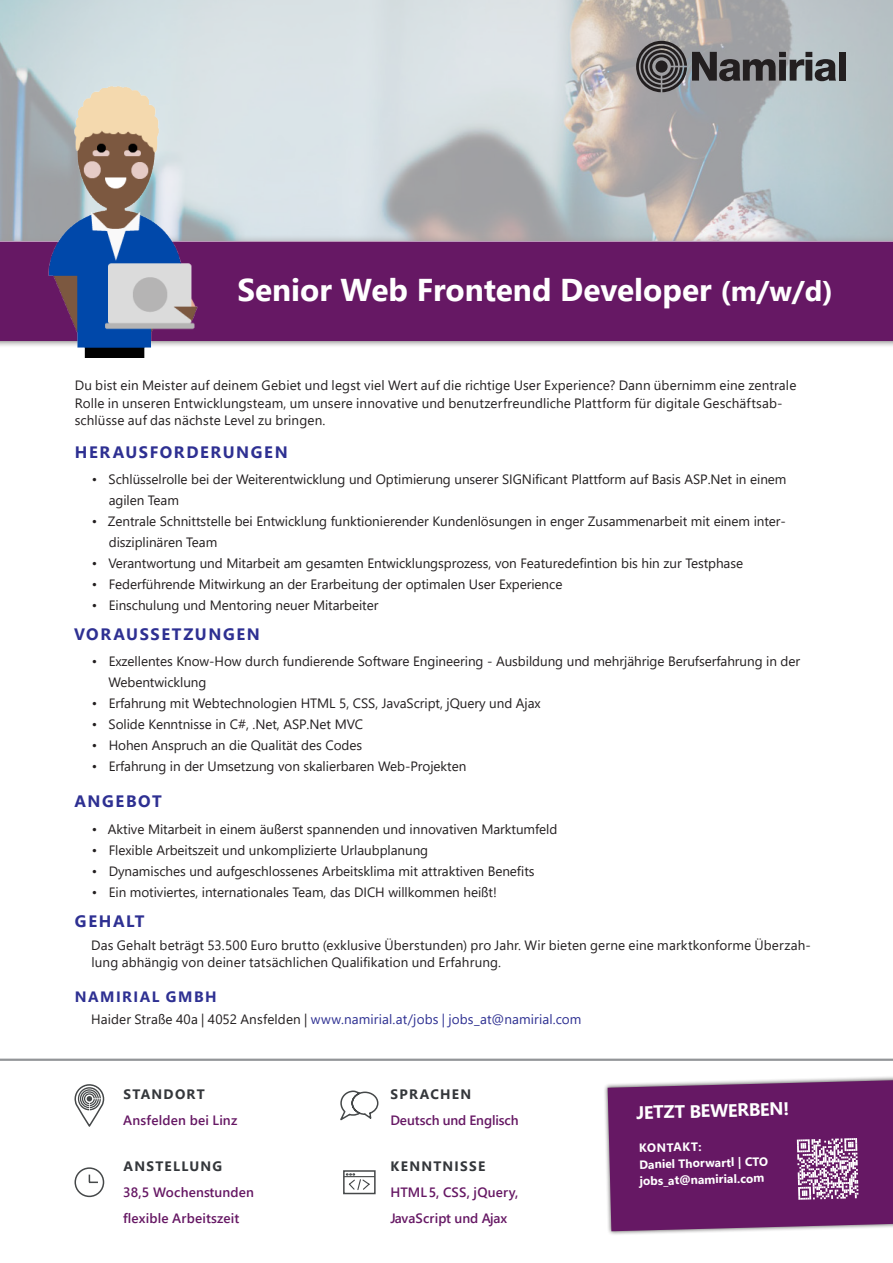
<style>
.page{position:relative;width:893px;height:1263px;background:#fff}
.page>*{position:absolute;margin:0;border:0;box-sizing:border-box;transform-origin:0 0}
.t1{font:700 31.5px "Segoe UI";color:#fff}
.Paragraph_Style_1{font:700 18px "Segoe UI";color:#fff}
.LT_Aufzählungen{font:700 16.5px "Segoe UI";letter-spacing:.095em;color:#2e3092}
.LT_Bold{font:700 15px "Segoe UI";letter-spacing:.095em;color:#2e3092}
.Paragraph_Style_1-2{font:700 13.65px "Segoe UI";letter-spacing:.09em;color:#34373b}
.LT_Aufzählungen-2{font:13.5px/17.5px "Segoe UI";letter-spacing:-.005em;color:#231f20}
.Paragraph_Style_1-3{font:600 13.5px "Segoe UI";letter-spacing:.01em;color:#661864}
.LT_Aufzählungen-3{font:13.5px "Segoe UI";letter-spacing:.01em;color:#2e3092}
.t2{font:700 12px "Segoe UI";color:#fff}
.s1{font-size:28.5px}
.s2{color:#231f20}
</style>
<div class="page">
<hr style="left:0;top:1058px;width:893px;height:3px;background:#939598">
<div style="left:603px;top:1075px;width:290px;height:161px;background:#231f20;opacity:.75"></div>
<div style="left:343px;top:1170px;width:33px;height:24px;border:2px solid #454849"></div>
<hr style="left:344px;top:1176px;width:31px;height:1px;background:#454849">
<svg style="left:346px;top:1173px;width:25px;height:17px"></svg>
<svg style="left:74px;top:1167px;width:31px;height:31px"></svg>
<svg style="left:340px;top:1090px;width:39px;height:31px"></svg>
<svg style="left:75px;top:1084px;width:30px;height:42px"></svg>
<svg style="left:608px;top:1080px;width:285px;height:151px;background:#732d71"></svg>
<div style="left:0;top:234px;width:893px;height:114px;background:#231f20;opacity:.75"></div>
<div style="left:0;top:241px;width:893px;height:100px;background:#661864"></div>
<svg style="left:0;top:0;width:893px;height:241px;background:#c4cacd"></svg>
<img style="left:48px;top:86px;width:150px;height:271px">
<svg style="left:636px;top:41px;width:200px;height:51px;background:#797b7d"></svg>
<div style="left:839px;top:52px;width:6px;height:29px;background:#231f20"></div>
<p class="t1" style="left:237px;top:260px;width:597px">Senior Web Frontend Developer <span class="s1">(m/w/d)</span></p>
<p class="LT_Aufzählungen-2" style="left:75px;top:376px;width:723px">Du bist ein Meister auf deinem Gebiet und legst viel Wert auf die richtige User Experience? Dann übernimm eine zentrale<br>Rolle in unseren Entwicklungsteam, um unsere innovative und benutzerfreundliche Plattform für digitale Geschäftsab&shy;schlüsse auf das nächste Level zu bringen.</p>
<p class="LT_Aufzählungen" style="left:75px;top:436px;width:214px">HERAUSFORDERUNGEN</p>
<p class="LT_Aufzählungen-2" style="left:109px;top:468px;width:679px;line-height:21px;text-indent:-17px">• Schlüsselrolle bei der Weiterentwicklung und Optimierung unserer SIGNificant Plattform auf Basis ASP.Net in einem agilen Team</p>
<p class="LT_Aufzählungen-2" style="left:109px;top:510px;width:679px;line-height:21px;text-indent:-17px">• Zentrale Schnittstelle bei Entwicklung funktionierender Kundenlösungen in enger Zusammenarbeit mit einem inter&shy;disziplinären Team</p>
<p class="LT_Aufzählungen-2" style="left:92px;top:553px;width:653px">• Verantwortung und Mitarbeit am gesamten Entwicklungsprozess, von Featuredefintion bis hin zur Testphase</p>
<p class="LT_Aufzählungen-2" style="left:92px;top:574px;width:472px">• Federführende Mitwirkung an der Erarbeitung der optimalen User Experience</p>
<p class="LT_Aufzählungen-2" style="left:92px;top:595px;width:288px">• Einschulung und Mentoring neuer Mitarbeiter</p>
<p class="LT_Aufzählungen" style="left:74px;top:619px;width:187px">VORAUSSETZUNGEN</p>
<p class="LT_Aufzählungen-2" style="left:109px;top:650px;width:693px;line-height:21px;text-indent:-17px">• Exzellentes Know-How durch fundierende Software Engineering - Ausbildung und mehrjährige Berufserfahrung in der<br>Webentwicklung</p>
<p class="LT_Aufzählungen-2" style="left:92px;top:694px;width:451px">• Erfahrung mit Webtechnologien HTML 5, CSS, JavaScript, jQuery und Ajax</p>
<p class="LT_Aufzählungen-2" style="left:92px;top:715px;width:273px">• Solide Kenntnisse in C#, .Net, ASP.Net MVC</p>
<p class="LT_Aufzählungen-2" style="left:92px;top:736px;width:272px">• Hohen Anspruch an die Qualität des Codes</p>
<p class="LT_Aufzählungen-2" style="left:92px;top:757px;width:376px">• Erfahrung in der Umsetzung von skalierbaren Web-Projekten</p>
<p class="LT_Aufzählungen" style="left:75px;top:786px;width:89px">ANGEBOT</p>
<p class="LT_Aufzählungen-2" style="left:92px;top:819px;width:467px">• Aktive Mitarbeit in einem äußerst spannenden und innovativen Marktumfeld</p>
<p class="LT_Aufzählungen-2" style="left:92px;top:840px;width:338px">• Flexible Arbeitszeit und unkomplizierte Urlaubplanung</p>
<p class="LT_Aufzählungen-2" style="left:92px;top:861px;width:444px">• Dynamisches und aufgeschlossenes Arbeitsklima mit attraktiven Benefits</p>
<p class="LT_Aufzählungen-2" style="left:92px;top:882px;width:407px">• Ein motiviertes, internationales Team, das DICH willkommen heißt!</p>
<p class="LT_Aufzählungen" style="left:75px;top:905px;width:71px">GEHALT</p>
<p class="LT_Aufzählungen-2" style="left:91px;top:935px;width:721px">Das Gehalt beträgt 53.500 Euro brutto (exklusive Überstunden) pro Jahr. Wir bieten gerne eine marktkonforme Überzah&shy;lung abhängig von deiner tatsächlichen Qualifikation und Erfahrung.</p>
<p class="LT_Bold" style="left:75px;top:982px;width:143px">NAMIRIAL GMBH</p>
<p class="LT_Aufzählungen-3" style="left:91px;top:1006px;width:492px"><span class="s2">Haider Straße 40a | 4052 Ansfelden |</span> www.namirial.at/jobs | jobs_at@namirial.com</p>
<p class="Paragraph_Style_1-2" style="left:124px;top:1081px;width:83px">STANDORT</p>
<p class="Paragraph_Style_1-3" style="left:123px;top:1107px;width:115px">Ansfelden bei Linz</p>
<p class="Paragraph_Style_1-2" style="left:124px;top:1154px;width:100px">ANSTELLUNG</p>
<p class="Paragraph_Style_1-3" style="left:123px;top:1180px;width:132px">38,5 Wochenstunden</p>
<p class="Paragraph_Style_1-3" style="left:123px;top:1206px;width:118px">flexible Arbeitszeit</p>
<p class="Paragraph_Style_1-2" style="left:391px;top:1081px;width:82px">SPRACHEN</p>
<p class="Paragraph_Style_1-3" style="left:390px;top:1107px;width:130px">Deutsch und Englisch</p>
<p class="Paragraph_Style_1-2" style="left:391px;top:1154px;width:96px">KENNTNISSE</p>
<p class="Paragraph_Style_1-3" style="left:390px;top:1180px;width:130px">HTML5, CSS, jQuery,</p>
<p class="Paragraph_Style_1-3" style="left:390px;top:1206px;width:118px">JavaScript und Ajax</p>
<p class="Paragraph_Style_1" style="left:636px;top:1095px;width:154px;rotate:-1deg">JETZT BEWERBEN!</p>
<p class="t2" style="left:639px;top:1136px;width:64px;rotate:-1deg">KONTAKT:</p>
<p class="t2" style="left:639px;top:1153px;width:130px;rotate:-1deg">Daniel Thorwartl | CTO</p>
<p class="t2" style="left:640px;top:1169px;width:126px;rotate:-1deg">jobs_at@namirial.com</p>
</div>
